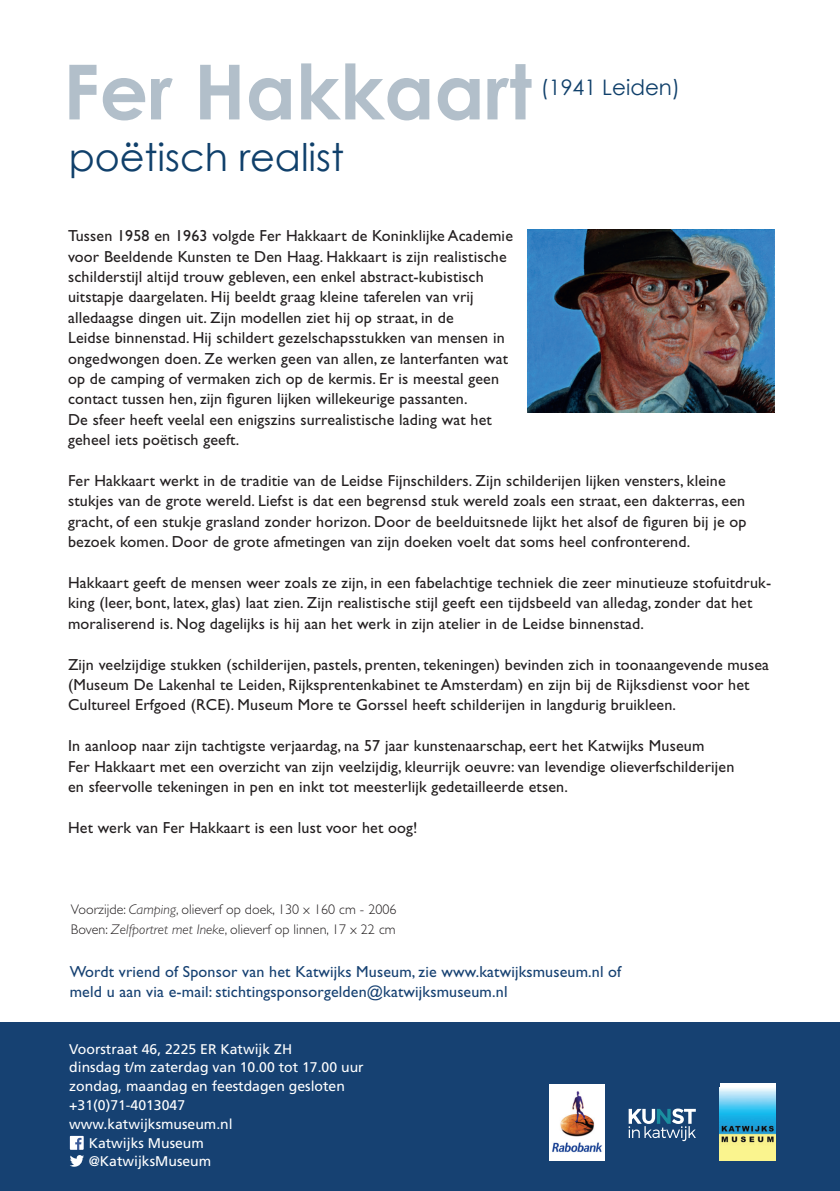
<style>
.page{position:relative;width:840px;height:1191px;background:#fff}
.page>*{position:absolute;margin:0;border:0;box-sizing:border-box;transform-origin:0 0}
.t1{font:700 76px "Century Gothic";color:#b2bfca}
.t2{font:38.2px "Century Gothic";color:#10406b}
.t3{font:21.4px "Century Gothic";color:#10406b}
.t4{font:16px/20.4px "Gill Sans Std";letter-spacing:.01em;color:#231f20}
.t5{font:16px/20.4px "Gill Sans Std";letter-spacing:.01em;color:#164172}
.t6{font:14px "Frutiger LT Std";color:#fff}
.t7{font:300 14px/20px "Gill Sans Std";letter-spacing:.005em;color:#231f20}
.s1{font-style:italic}
</style>
<div class="page">
<div style="left:0;top:1022px;width:839px;height:169px;background:#164172"></div>
<img style="left:549px;top:1084px;width:55px;height:76px">
<div style="left:719px;top:1083px;width:55px;height:77px;background:#fff"></div>
<img style="left:719px;top:1088px;width:55px;height:72px">
<svg style="left:628px;top:1108px;width:67px;height:33px"></svg>
<svg style="left:70px;top:1135px;width:14px;height:14px"></svg>
<img style="left:527px;top:230px;width:246px;height:182px">
<svg style="left:70px;top:1155px;width:14px;height:11px"></svg>
<h1 class="t1" style="left:63px;top:44px;width:470px">Fer Hakkaart</h1>
<h2 class="t2" style="left:69px;top:134px;width:277px">poëtisch realist</h2>
<h3 class="t3" style="left:540px;top:75px;width:140px">(1941 Leiden)</h3>
<p class="t4" style="left:68px;top:226px;width:446px">Tussen 1958 en 1963 volgde Fer Hakkaart de Koninklijke Academie voor Beeldende Kunsten te Den Haag. Hakkaart is zijn realistische schilderstijl altijd trouw gebleven, een enkel abstract-kubistisch uitstapje daargelaten. Hij beeldt graag kleine taferelen van vrij alledaagse dingen uit. Zijn modellen ziet hij op straat, in de<br>Leidse binnenstad. Hij schildert gezelschapsstukken van mensen in ongedwongen doen. Ze werken geen van allen, ze lanterfanten wat op de camping of vermaken zich op de kermis. Er is meestal geen contact tussen hen, zijn figuren lijken willekeurige passanten.<br>De sfeer heeft veelal een enigszins surrealistische lading wat het geheel iets poëtisch geeft.</p>
<p class="t4" style="left:68px;top:470px;width:679px">Fer Hakkaart werkt in de traditie van de Leidse Fijnschilders. Zijn schilderijen lijken vensters, kleine stukjes van de grote wereld. Liefst is dat een begrensd stuk wereld zoals een straat, een dakterras, een gracht, of een stukje grasland zonder horizon. Door de beelduitsnede lijkt het alsof de figuren bij je op bezoek komen. Door de grote afmetingen van zijn doeken voelt dat soms heel confronterend.</p>
<p class="t4" style="left:68px;top:572px;width:704px">Hakkaart geeft de mensen weer zoals ze zijn, in een fabelachtige techniek die zeer minutieuze stofuitdruk&shy;king (leer, bont, latex, glas) laat zien. Zijn realistische stijl geeft een tijdsbeeld van alledag, zonder dat het moraliserend is. Nog dagelijks is hij aan het werk in zijn atelier in de Leidse binnenstad.</p>
<p class="t4" style="left:68px;top:654px;width:702px">Zijn veelzijdige stukken (schilderijen, pastels, prenten, tekeningen) bevinden zich in toonaangevende musea (Museum De Lakenhal te Leiden, Rijksprentenkabinet te Amsterdam) en zijn bij de Rijksdienst voor het<br>Cultureel Erfgoed (RCE). Museum More te Gorssel heeft schilderijen in langdurig bruikleen.</p>
<p class="t4" style="left:68px;top:736px;width:667px">In aanloop naar zijn tachtigste verjaardag, na 57 jaar kunstenaarschap, eert het Katwijks Museum<br>Fer Hakkaart met een overzicht van zijn veelzijdig, kleurrijk oeuvre: van levendige olieverfschilderijen en sfeervolle tekeningen in pen en inkt tot meesterlijk gedetailleerde etsen.</p>
<p class="t4" style="left:68px;top:817px;width:351px">Het werk van Fer Hakkaart is een lust voor het oog!</p>
<p class="t7" style="left:71px;top:899px;width:327px">Voorzijde: <span class="s1">Camping</span>, olieverf op doek, 130 x 160 cm - 2006<br>Boven: <span class="s1">Zelfportret met Ineke</span>, olieverf op linnen, 17 x 22 cm</p>
<p class="t5" style="left:70px;top:961px;width:552px">Wordt vriend of Sponsor van het Katwijks Museum, zie www.katwijksmuseum.nl of meld u aan via e-mail: stichtingsponsorgelden@katwijksmuseum.nl</p>
<p class="t6" style="left:69px;top:1040px;width:224px">Voorstraat 46, 2225 ER Katwijk ZH</p>
<p class="t6" style="left:69px;top:1059px;width:296px">dinsdag t/m zaterdag van 10.00 tot 17.00 uur</p>
<p class="t6" style="left:69px;top:1078px;width:277px">zondag, maandag en feestdagen gesloten</p>
<p class="t6" style="left:69px;top:1097px;width:117px">+31(0)71-4013047</p>
<p class="t6" style="left:69px;top:1115px;width:165px">www.katwijksmuseum.nl</p>
<p class="t6" style="left:89px;top:1134px;width:117px">Katwijks Museum</p>
<p class="t6" style="left:89px;top:1153px;width:124px">@KatwijksMuseum</p>
</div>
